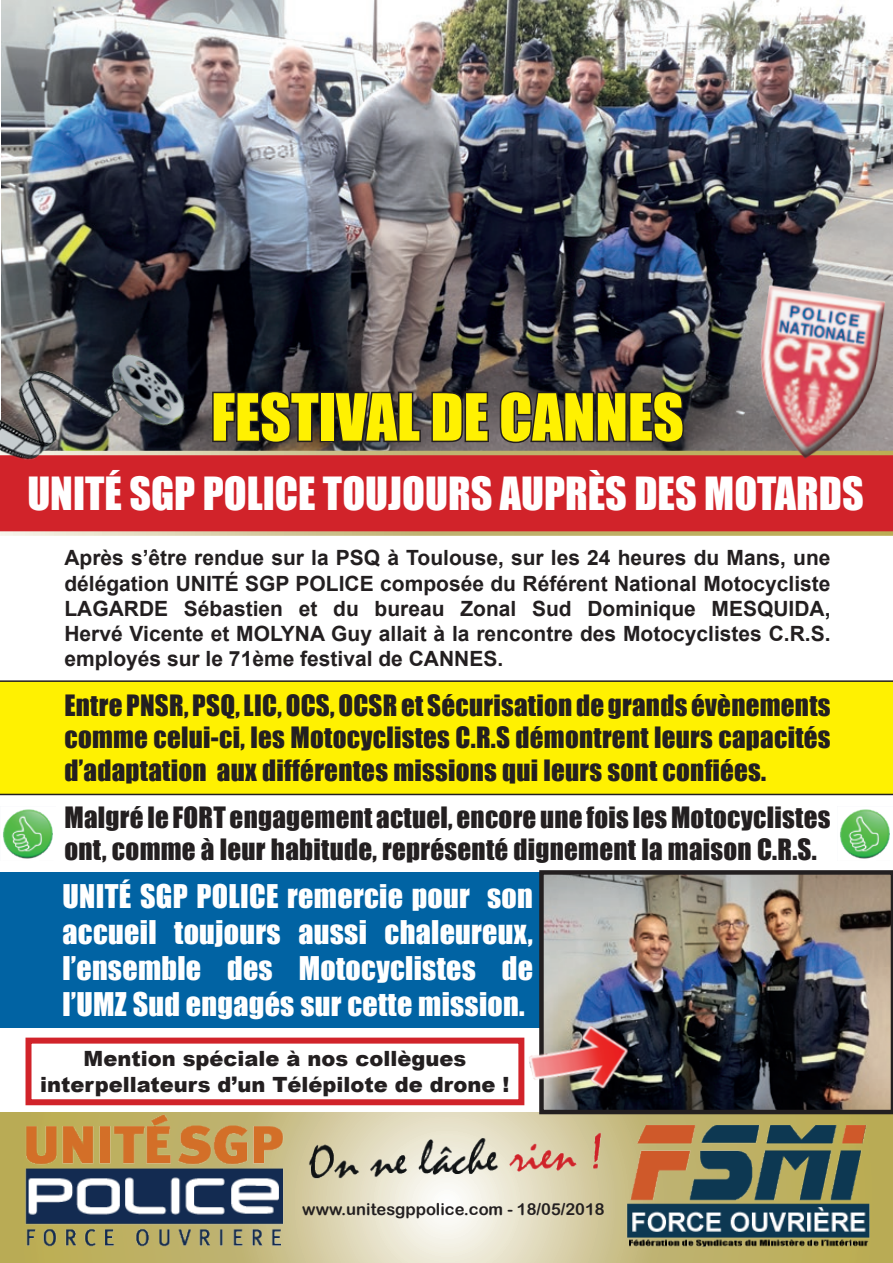
<style>
.page{position:relative;width:893px;height:1263px;background:#fff}
.page>*{position:absolute;margin:0;border:0;box-sizing:border-box;transform-origin:0 0}
.t1{font:60px "Impact";color:#fff101}
.t2{font:42px "Impact";color:#fff}
.t3{font:30px/36px "Impact";letter-spacing:.01em;color:#fff;text-align:justify}
.t4{font:27px/32.4px "Impact";letter-spacing:.01em;color:#231f20;text-align:justify}
.t5{font:700 21px/25.2px "Arial";color:#231f20;text-align:justify}
.t6{font:900 21px/25.2px "Arial";color:#231f20;text-align:center}
.t7{font:16.5px "Arial Rounded MT Bold";color:#231f20}
</style>
<div class="page">
<div style="left:0;top:872px;width:893px;height:156px;background:#0163a3"></div>
<div style="left:0;top:680px;width:893px;height:115px;background:#fff101"></div>
<img style="left:1px;top:0;width:891px;height:451px">
<svg style="left:0;top:1251px;width:893px;height:12px;background:#cabf84"></svg>
<svg style="left:0;top:451px;width:893px;height:85px;background:#cf3232"></svg>
<img style="left:0;top:1112px;width:893px;height:139px">
<img style="left:740px;top:280px;width:153px;height:194px">
<svg style="left:214px;top:389px;width:107px;height:56px;background:#2d2a2d"></svg>
<div style="left:320px;top:392px;width:15px;height:50px;border:3px solid #231f20"></div>
<svg style="left:332px;top:376px;width:90px;height:93px;background:#5a3d3e"></svg>
<svg style="left:430px;top:390px;width:60px;height:54px;background:#484244"></svg>
<svg style="left:498px;top:376px;width:188px;height:69px;background:#3b373a"></svg>
<img style="left:0;top:304px;width:214px;height:230px">
<img style="left:539px;top:870px;width:354px;height:244px">
<div style="left:26px;top:1037px;width:498px;height:68px;border:6px solid #d1232a"></div>
<img style="left:524px;top:1019px;width:114px;height:86px">
<img style="left:3px;top:809px;width:50px;height:50px">
<img style="left:840px;top:809px;width:50px;height:50px">
<h1 class="t1" style="left:211px;top:371px;width:474px">FESTIVAL DE CANNES</h1>
<h2 class="t2" style="left:27px;top:461px;width:838px">UNITÉ SGP POLICE TOUJOURS AUPRÈS DES MOTARDS</h2>
<p class="t5" style="left:64px;top:546px;width:768px">Après s’être rendue sur la PSQ à Toulouse, sur les 24 heures du Mans, une délégation UNITÉ SGP POLICE composée du Référent National Motocycliste LAGARDE Sébastien et du bureau Zonal Sud Dominique MESQUIDA, Hervé Vicente et MOLYNA Guy allait à la rencontre des Motocyclistes C.R.S. employés sur le 71ème festival de CANNES.</p>
<p class="t4" style="left:64px;top:688px;width:768px">Entre PNSR, PSQ, LIC, OCS, OCSR et Sécurisation de grands évènements comme celui-ci, les Motocyclistes C.R.S démontrent leurs capacités d’adaptation aux différentes missions qui leurs sont confiées.</p>
<p class="t4" style="left:64px;top:800px;width:768px">Malgré le FORT engagement actuel, encore une fois les Motocyclistes ont, comme à leur habitude, représenté dignement la maison C.R.S.</p>
<p class="t3" style="left:63px;top:878px;width:472px">UNITÉ SGP POLICE remercie pour son accueil toujours aussi chaleureux, l’ensemble des Motocyclistes de l’UMZ Sud engagés sur cette mission.</p>
<p class="t6" style="left:40px;top:1045px;width:471px">Mention spéciale à nos collègues interpellateurs d’un Télépilote de drone !</p>
<p class="t7" style="left:302px;top:1199px;width:304px">www.unitesgppolice.com - 18/05/2018</p>
</div>
